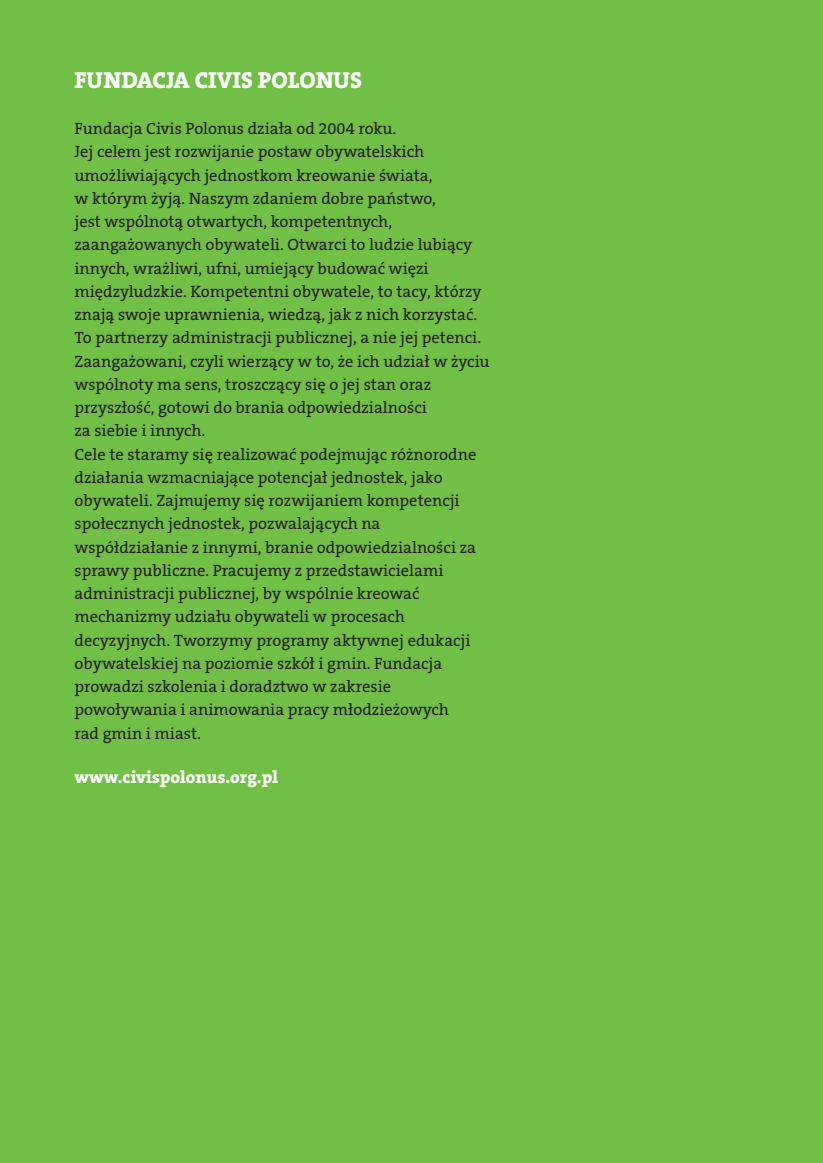
<style>
.page{position:relative;width:823px;height:1163px;background:#fff}
.page>*{position:absolute;margin:0;border:0;box-sizing:border-box;transform-origin:0 0}
.t1{font:800 23.2px "The Serif CE";color:#fff}
.t2{font:800 17.4px "The Serif CE";color:#fff}
.t3{font:16.4px/23.2px "The Serif CE";color:#231f20}
</style>
<div class="page">
<div style="left:0;top:0;width:822px;height:1162px;background:#71bf44"></div>
<h1 class="t1" style="left:74px;top:66px;width:288px">FUNDACJA CIVIS POLONUS</h1>
<p class="t3" style="left:74px;top:117px;width:416px">Fundacja Civis Polonus działa od 2004 roku.<br>Jej celem jest rozwijanie postaw obywatelskich umożliwiających jednostkom kreowanie świata,<br>w którym żyją. Naszym zdaniem dobre państwo,<br>jest wspólnotą otwartych, kompetentnych, zaangażowanych obywateli. Otwarci to ludzie lubiący innych, wrażliwi, ufni, umiejący budować więzi międzyludzkie. Kompetentni obywatele, to tacy, którzy znają swoje uprawnienia, wiedzą, jak z nich korzystać.<br>To partnerzy administracji publicznej, a nie jej petenci.<br>Zaangażowani, czyli wierzący w to, że ich udział w życiu wspólnoty ma sens, troszczący się o jej stan oraz przyszłość, gotowi do brania odpowiedzialności<br>za siebie i innych.<br>Cele te staramy się realizować podejmując różnorodne działania wzmacniające potencjał jednostek, jako obywateli. Zajmujemy się rozwijaniem kompetencji społecznych jednostek, pozwalających na współdziałanie z innymi, branie odpowiedzialności za sprawy publiczne. Pracujemy z przedstawicielami administracji publicznej, by wspólnie kreować mechanizmy udziału obywateli w procesach decyzyjnych. Tworzymy programy aktywnej edukacji obywatelskiej na poziomie szkół i gmin. Fundacja prowadzi szkolenia i doradztwo w zakresie powoływania i animowania pracy młodzieżowych<br>rad gmin i miast.</p>
<p class="t2" style="left:74px;top:766px;width:205px">www.civispolonus.org.pl</p>
</div>
